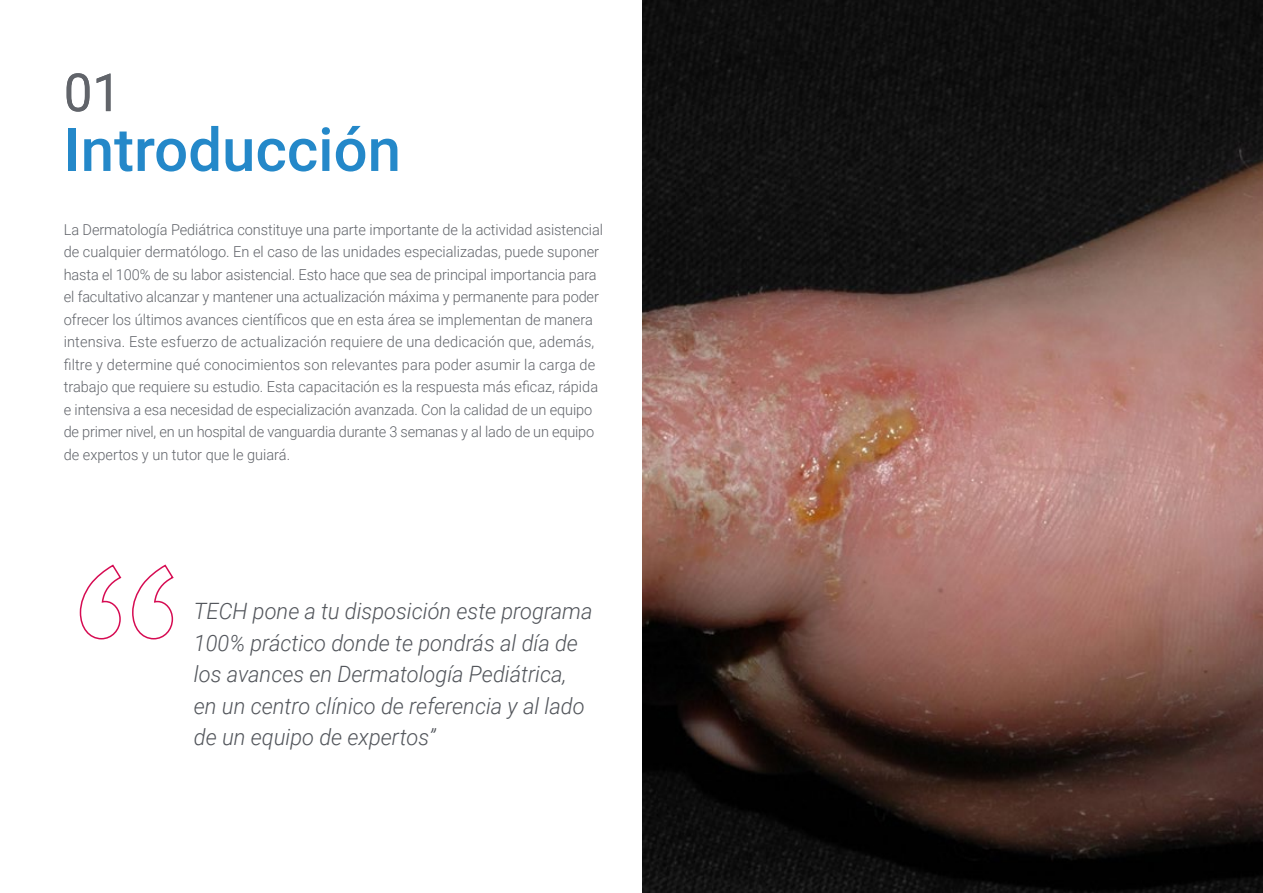
<style>
.page{position:relative;width:1263px;height:893px;background:#fff}
.page>*{position:absolute;margin:0;border:0;box-sizing:border-box;transform-origin:0 0}
.t1{font:500 60px "Roboto";color:#2488c9}
.t2{font:52.5px "Roboto";color:#61646a}
.t3{font:italic 300 22.5px/31.5px "Roboto";color:#52555b}
.t4{font:300 15px/22.5px "Roboto";letter-spacing:-.005em;color:#61646a}
</style>
<div class="page">
<img style="left:642px;top:0;width:621px;height:893px">
<svg style="left:79px;top:564px;width:95px;height:76px"></svg>
<h2 class="t2" style="left:64px;top:56px;width:59px">01</h2>
<h1 class="t1" style="left:64px;top:108px;width:339px">Introducción</h1>
<p class="t4" style="left:64px;top:217px;width:541px">La Dermatología Pediátrica constituye una parte importante de la actividad asistencial de cualquier dermatólogo. En el caso de las unidades especializadas, puede suponer hasta el 100% de su labor asistencial. Esto hace que sea de principal importancia para el facultativo alcanzar y mantener una actualización máxima y permanente para poder ofrecer los últimos avances científicos que en esta área se implementan de manera intensiva. Este esfuerzo de actualización requiere de una dedicación que, además, filtre y determine qué conocimientos son relevantes para poder asumir la carga de trabajo que requiere su estudio. Esta capacitación es la respuesta más eficaz, rápida e intensiva a esa necesidad de especialización avanzada. Con la calidad de un equipo de primer nivel, en un hospital de vanguardia durante 3 semanas y al lado de un equipo de expertos y un tutor que le guiará.</p>
<h3 class="t3" style="left:194px;top:594px;width:400px">TECH pone a tu disposición este programa 100% práctico donde te pondrás al día de los avances en Dermatología Pediátrica, en un centro clínico de referencia y al lado de un equipo de expertos”</h3>
</div>
